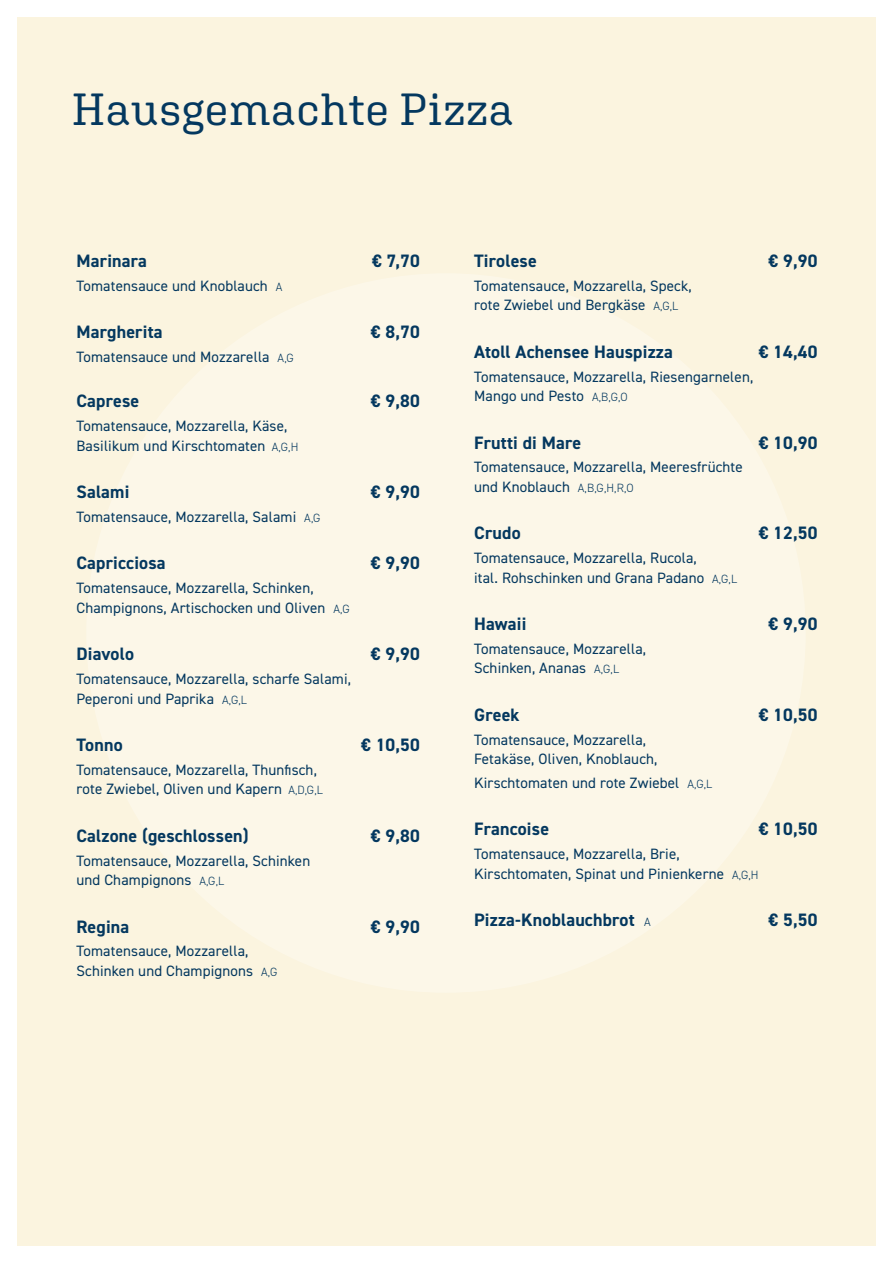
<style>
.page{position:relative;width:893px;height:1263px;background:#fff}
.page>*{position:absolute;margin:0;border:0;box-sizing:border-box;transform-origin:0 0}
.t1{font:45px "Aglet Slab";letter-spacing:.015em;color:#04385f}
.t2{font:700 18px "DIN2014";letter-spacing:.01em;color:#04385f}
.t3{font:15px/19.5px "DIN2014";letter-spacing:.01em;color:#04385f}
.s1{font-weight:300;font-size:12px}
</style>
<div class="page">
<div style="left:17px;top:17px;width:859px;height:1229px;background:#fbf4df"></div>
<div style="left:86px;top:273px;width:720px;height:720px;background:#fcf7e8;border-radius:50%"></div>
<h1 class="t1" style="left:72px;top:83px;width:443px">Hausgemachte Pizza</h1>
<p class="t2" style="left:77px;top:249px;width:72px">Marinara</p>
<p class="t2" style="left:372px;top:249px;width:49px">€ 7,70</p>
<p class="t3" style="left:77px;top:276px;width:207px">Tomatensauce und Knoblauch <span class="s1">A</span></p>
<p class="t2" style="left:77px;top:320px;width:88px">Margherita</p>
<p class="t2" style="left:371px;top:320px;width:50px">€ 8,70</p>
<p class="t3" style="left:77px;top:347px;width:219px">Tomatensauce und Mozzarella <span class="s1">A,G</span></p>
<p class="t2" style="left:77px;top:389px;width:64px">Caprese</p>
<p class="t2" style="left:371px;top:389px;width:50px">€ 9,80</p>
<p class="t3" style="left:77px;top:416px;width:223px">Tomatensauce, Mozzarella, Käse,<br>Basilikum und Kirschtomaten <span class="s1">A,G,H</span></p>
<p class="t2" style="left:77px;top:480px;width:54px">Salami</p>
<p class="t2" style="left:371px;top:480px;width:50px">€ 9,90</p>
<p class="t3" style="left:77px;top:507px;width:245px">Tomatensauce, Mozzarella, Salami <span class="s1">A,G</span></p>
<p class="t2" style="left:77px;top:551px;width:91px">Capricciosa</p>
<p class="t2" style="left:371px;top:551px;width:50px">€ 9,90</p>
<p class="t3" style="left:77px;top:578px;width:275px">Tomatensauce, Mozzarella, Schinken,<br>Champignons, Artischocken und Oliven <span class="s1">A,G</span></p>
<p class="t2" style="left:77px;top:642px;width:59px">Diavolo</p>
<p class="t2" style="left:371px;top:642px;width:50px">€ 9,90</p>
<p class="t3" style="left:77px;top:669px;width:276px">Tomatensauce, Mozzarella, scharfe Salami,<br>Peperoni und Paprika <span class="s1">A,G,L</span></p>
<p class="t2" style="left:77px;top:733px;width:48px">Tonno</p>
<p class="t2" style="left:361px;top:733px;width:60px">€ 10,50</p>
<p class="t3" style="left:77px;top:759px;width:248px">Tomatensauce, Mozzarella, Thunfisch, rote Zwiebel, Oliven und Kapern <span class="s1">A,D,G,L</span></p>
<p class="t2" style="left:77px;top:824px;width:174px">Calzone (geschlossen)</p>
<p class="t2" style="left:371px;top:824px;width:50px">€ 9,80</p>
<p class="t3" style="left:77px;top:850px;width:235px">Tomatensauce, Mozzarella, Schinken und Champignons <span class="s1">A,G,L</span></p>
<p class="t2" style="left:77px;top:914px;width:54px">Regina</p>
<p class="t2" style="left:371px;top:914px;width:50px">€ 9,90</p>
<p class="t3" style="left:77px;top:941px;width:202px">Tomatensauce, Mozzarella,<br>Schinken und Champignons <span class="s1">A,G</span></p>
<p class="t2" style="left:474px;top:249px;width:64px">Tirolese</p>
<p class="t2" style="left:769px;top:249px;width:50px">€ 9,90</p>
<p class="t3" style="left:474px;top:276px;width:219px">Tomatensauce, Mozzarella, Speck, rote Zwiebel und Bergkäse <span class="s1">A,G,L</span></p>
<p class="t2" style="left:474px;top:340px;width:200px">Atoll Achensee Hauspizza</p>
<p class="t2" style="left:759px;top:340px;width:60px">€ 14,40</p>
<p class="t3" style="left:474px;top:366px;width:281px">Tomatensauce, Mozzarella, Riesengarnelen,<br>Mango und Pesto <span class="s1">A,B,G,O</span></p>
<p class="t2" style="left:474px;top:430px;width:109px">Frutti di Mare</p>
<p class="t2" style="left:759px;top:430px;width:60px">€ 10,90</p>
<p class="t3" style="left:474px;top:457px;width:270px">Tomatensauce, Mozzarella, Meeresfrüchte und Knoblauch <span class="s1">A,B,G,H,R,O</span></p>
<p class="t2" style="left:474px;top:521px;width:48px">Crudo</p>
<p class="t2" style="left:759px;top:521px;width:60px">€ 12,50</p>
<p class="t3" style="left:474px;top:548px;width:264px">Tomatensauce, Mozzarella, Rucola,<br>ital. Rohschinken und Grana Padano <span class="s1">A,G,L</span></p>
<p class="t2" style="left:474px;top:612px;width:54px">Hawaii</p>
<p class="t2" style="left:769px;top:612px;width:50px">€ 9,90</p>
<p class="t3" style="left:474px;top:639px;width:173px">Tomatensauce, Mozzarella,<br>Schinken, Ananas <span class="s1">A,G,L</span></p>
<p class="t2" style="left:474px;top:703px;width:47px">Greek</p>
<p class="t2" style="left:759px;top:703px;width:60px">€ 10,50</p>
<p class="t3" style="left:474px;top:729px;width:185px">Tomatensauce, Mozzarella,<br>Fetakäse, Oliven, Knoblauch,</p>
<p class="t3" style="left:474px;top:773px;width:240px">Kirschtomaten und rote Zwiebel <span class="s1">A,G,L</span></p>
<p class="t2" style="left:474px;top:817px;width:76px">Francoise</p>
<p class="t2" style="left:759px;top:817px;width:60px">€ 10,50</p>
<p class="t3" style="left:474px;top:844px;width:286px">Tomatensauce, Mozzarella, Brie,<br>Kirschtomaten, Spinat und Pinienkerne <span class="s1">A,G,H</span></p>
<p class="t2" style="left:474px;top:908px;width:178px">Pizza-Knoblauchbrot <span class="s1">A</span></p>
<p class="t2" style="left:769px;top:908px;width:50px">€ 5,50</p>
</div>
